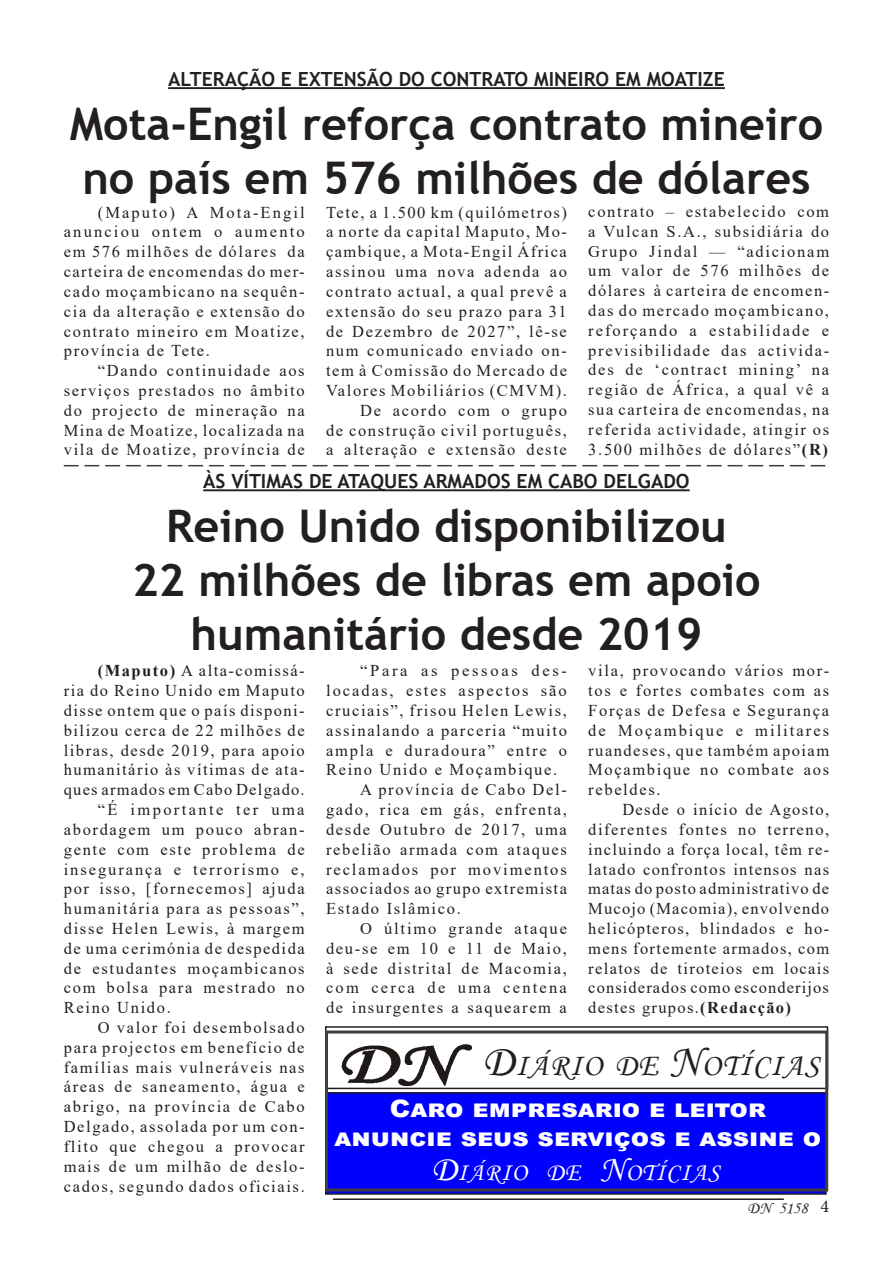
<style>
.page{position:relative;width:893px;height:1263px;background:#fff}
.page>*{position:absolute;margin:0;border:0;box-sizing:border-box;transform-origin:0 0}
.titulo{font:700 45px/54px "Trebuchet MS";color:#231f20}
.t{font:31.5px "Monotype Corsiva";letter-spacing:.045em;color:#231f20}
.t-2{font:25.2px "Monotype Corsiva";letter-spacing:.045em;color:#fff}
.t-3{font:900 24px "Arial";color:#fff;scale:1.1 1}
.Ant{font:700 19.5px "Trebuchet MS";color:#231f20}
.text{font:16.5px/19.8px "Times New Roman";letter-spacing:.1em;color:#231f20;text-align:justify}
.t1{font:16.5px "Monotype Corsiva";color:#231f20}
.s1{font-weight:700}
.s2{font-size:45px}
.s3{font-size:36px}
.s4{font-family:"Minion Pro";font-size:18px}
</style>
<div class="page">
<hr style="left:333px;top:1198px;width:451px;height:2px;background:#231f20">
<svg style="left:64px;top:465px;width:761px;height:1px"></svg>
<hr style="left:168px;top:87px;width:557px;height:2px;background:#231f20">
<hr style="left:203px;top:489px;width:487px;height:2px;background:#231f20">
<div style="left:326px;top:1093px;width:500px;height:101px;background:#00f"></div>
<div style="left:325px;top:1092px;width:502px;height:103px;border:2px solid #231f20"></div>
<div style="left:325px;top:1026px;width:503px;height:63px;border:2px solid #231f20"></div>
<div style="left:325px;top:1030px;width:503px;height:161px;border:3px solid #3e3e3f"></div>
<img style="left:341px;top:1044px;width:130px;height:41px">
<p class="Ant" style="left:168px;top:67px;width:558px">ALTERAÇÃO E EXTENSÃO DO CONTRATO MINEIRO EM MOATIZE</p>
<p class="titulo" style="left:70px;top:97px;width:755px">Mota-Engil reforça contrato mineiro no país em 576 milhões de dólares</p>
<p class="text" style="left:326px;top:202px;width:242px">Tete, a 1.500 km (quilómetros) a norte da capital Maputo, Mo&shy;çambique, a Mota-Engil África assinou uma nova adenda ao contrato actual, a qual prevê a extensão do seu prazo para 31 de Dezembro de 2027”, lê-se num comunicado enviado on&shy;tem à Comissão do Mercado de Valores Mobiliários (CMVM).</p>
<p class="text" style="left:326px;top:400px;width:242px;text-indent:34px">De acordo com o grupo de construção civil português, a alteração e extensão deste</p>
<p class="text" style="left:588px;top:201px;width:242px">contrato – estabelecido com a Vulcan S.A., subsidiária do Grupo Jindal — “adicionam um valor de 576 milhões de dólares à carteira de encomen&shy;das do mercado moçambicano, reforçando a estabilidade e previsibilidade das activida&shy;des de ‘contract mining’ na região de África, a qual vê a sua carteira de encomendas, na referida actividade, atingir os 3.500 milhões de dólares”<span class="s1">(R)</span></p>
<p class="text" style="left:64px;top:202px;width:242px;text-indent:34px">(Maputo) A Mota-Engil anunciou ontem o aumento em 576 milhões de dólares da carteira de encomendas do mer&shy;cado moçambicano na sequên&shy;cia da alteração e extensão do contrato mineiro em Moatize, província de Tete.</p>
<p class="text" style="left:64px;top:360px;width:242px;text-indent:34px">“Dando continuidade aos serviços prestados no âmbito do projecto de mineração na Mina de Moatize, localizada na vila de Moatize, província de</p>
<p class="Ant" style="left:203px;top:469px;width:488px">ÀS VÍTIMAS DE ATAQUES ARMADOS EM CABO DELGADO</p>
<p class="titulo" style="left:166px;top:499px;width:562px">Reino Unido disponibilizou</p>
<p class="titulo" style="left:132px;top:553px;width:630px;text-align:center">22 milhões de libras em apoio humanitário desde 2019</p>
<p class="text" style="left:326px;top:660px;width:242px;text-indent:34px">“Para as pessoas des&shy;locadas, estes aspectos são cruciais”, frisou Helen Lewis, assinalando a parceria “muito ampla e duradoura” entre o Reino Unido e Moçambique.</p>
<p class="text" style="left:326px;top:779px;width:242px;text-indent:34px">A província de Cabo Del&shy;gado, rica em gás, enfrenta, desde Outubro de 2017, uma rebelião armada com ataques reclamados por movimentos associados ao grupo extremista Estado Islâmico.</p>
<p class="text" style="left:326px;top:918px;width:242px;text-indent:34px">O último grande ataque deu-se em 10 e 11 de Maio, à sede distrital de Macomia, com cerca de uma centena de insurgentes a saquearem a</p>
<p class="text" style="left:64px;top:660px;width:242px;text-indent:34px"><span class="s1">(Maputo)</span> A alta-comissá&shy;ria do Reino Unido em Maputo disse ontem que o país disponi&shy;bilizou cerca de 22 milhões de libras, desde 2019, para apoio humanitário às vítimas de ata&shy;ques armados em Cabo Delgado.</p>
<p class="text" style="left:64px;top:799px;width:242px;text-indent:34px">“É importante ter uma abordagem um pouco abran&shy;gente com este problema de insegurança e terrorismo e, por isso, [fornecemos] ajuda humanitária para as pessoas”, disse Helen Lewis, à margem de uma cerimónia de despedida de estudantes moçambicanos com bolsa para mestrado no Reino Unido.</p>
<p class="text" style="left:64px;top:1017px;width:242px;text-indent:34px">O valor foi desembolsado para projectos em benefício de famílias mais vulneráveis nas áreas de saneamento, água e abrigo, na província de Cabo Delgado, assolada por um con&shy;flito que chegou a provocar mais de um milhão de deslo&shy;cados, segundo dados oficiais.</p>
<p class="text" style="left:588px;top:660px;width:242px">vila, provocando vários mor&shy;tos e fortes combates com as Forças de Defesa e Segurança de Moçambique e militares ruandeses, que também apoiam Moçambique no combate aos rebeldes.</p>
<p class="text" style="left:588px;top:799px;width:242px;text-indent:34px">Desde o início de Agosto, diferentes fontes no terreno, incluindo a força local, têm re&shy;latado confrontos intensos nas matas do posto administrativo de Mucojo (Macomia), envolvendo helicópteros, blindados e ho&shy;mens fortemente armados, com relatos de tiroteios em locais considerados como esconderijos destes grupos.<span class="s1">(Redacção)</span></p>
<p class="t" style="left:483px;top:1046px;width:338px"><span class="s2">D</span>IÁRIO DE <span class="s2">N</span>OTÍCIAS</p>
<p class="t-3" style="left:390px;top:1091px;width:343px">Caro empresario e leitor</p>
<p class="t-3" style="left:335px;top:1120px;width:444px">anuncie seus serviços e assine o</p>
<p class="t-2" style="left:431px;top:1157px;width:290px"><span class="s3">D</span>IÁRIO DE <span class="s3">N</span>OTÍCIAS</p>
<p class="t1" style="left:747px;top:1198px;width:83px">DN 5158 <span class="s4">4</span></p>
</div>
